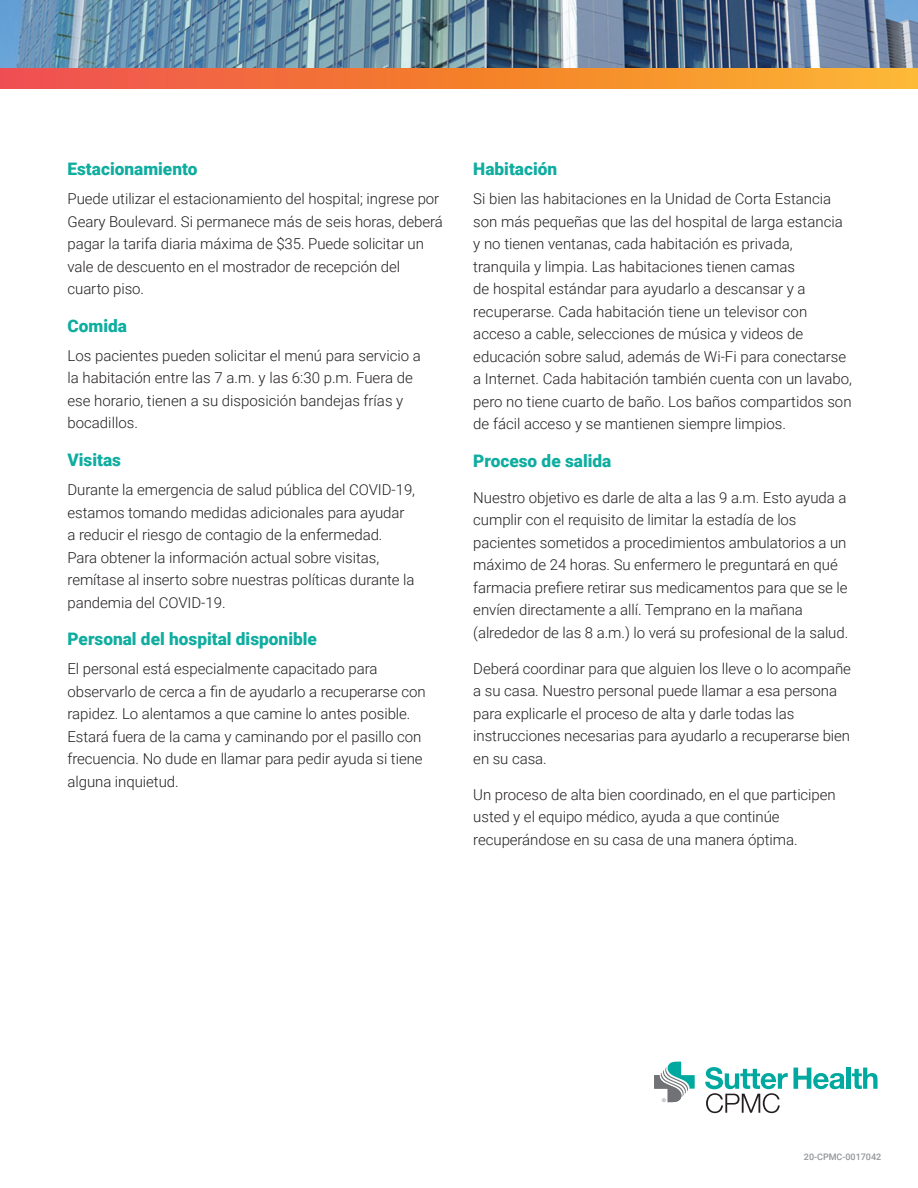
<style>
.page{position:relative;width:918px;height:1188px;background:#fff}
.page>*{position:absolute;margin:0;border:0;box-sizing:border-box;transform-origin:0 0}
.t1{font:900 17.25px "Roboto";color:#0fada0}
.BODY{font:300 15px/22.5px "Roboto";letter-spacing:-.005em;color:#231f20}
.t2{font:500 9px "Roboto";color:#939598}
</style>
<div class="page">
<img style="left:0;top:0;width:918px;height:68px">
<svg style="left:0;top:68px;width:918px;height:20px"></svg>
<svg style="left:654px;top:1062px;width:41px;height:40px"></svg>
<hr style="left:847px;top:1068px;width:4px;height:21px;background:#00a9a0">
<svg style="left:852px;top:1068px;width:26px;height:21px"></svg>
<svg style="left:705px;top:1067px;width:140px;height:46px"></svg>
<p class="t1" style="left:68px;top:157px;width:131px">Estacionamiento</p>
<p class="BODY" style="left:68px;top:187px;width:377px">Puede utilizar el estacionamiento del hospital; ingrese por Geary Boulevard. Si permanece más de seis horas, deberá pagar la tarifa diaria máxima de $35. Puede solicitar un vale de descuento en el mostrador de recepción del cuarto piso.</p>
<p class="t1" style="left:68px;top:313px;width:61px">Comida</p>
<p class="BODY" style="left:68px;top:344px;width:355px">Los pacientes pueden solicitar el menú para servicio a la habitación entre las 7 a.m. y las 6:30 p.m. Fuera de ese horario, tienen a su disposición bandejas frías y bocadillos.</p>
<p class="t1" style="left:68px;top:448px;width:55px">Visitas</p>
<p class="BODY" style="left:68px;top:478px;width:349px">Durante la emergencia de salud pública del COVID-19, estamos tomando medidas adicionales para ayudar a reducir el riesgo de contagio de la enfermedad.<br>Para obtener la información actual sobre visitas, remítase al inserto sobre nuestras políticas durante la pandemia del COVID-19.</p>
<p class="t1" style="left:68px;top:627px;width:251px">Personal del hospital disponible</p>
<p class="BODY" style="left:68px;top:657px;width:360px">El personal está especialmente capacitado para observarlo de cerca a fin de ayudarlo a recuperarse con rapidez. Lo alentamos a que camine lo antes posible.<br>Estará fuera de la cama y caminando por el pasillo con frecuencia. No dude en llamar para pedir ayuda si tiene alguna inquietud.</p>
<p class="t1" style="left:473px;top:157px;width:85px">Habitación</p>
<p class="BODY" style="left:473px;top:187px;width:380px">Si bien las habitaciones en la Unidad de Corta Estancia son más pequeñas que las del hospital de larga estancia y no tienen ventanas, cada habitación es privada, tranquila y limpia. Las habitaciones tienen camas<br>de hospital estándar para ayudarlo a descansar y a recuperarse. Cada habitación tiene un televisor con acceso a cable, selecciones de música y videos de educación sobre salud, además de Wi-Fi para conectarse a Internet. Cada habitación también cuenta con un lavabo, pero no tiene cuarto de baño. Los baños compartidos son de fácil acceso y se mantienen siempre limpios.</p>
<p class="t1" style="left:473px;top:448px;width:140px">Proceso de salida</p>
<p class="BODY" style="left:473px;top:486px;width:377px">Nuestro objetivo es darle de alta a las 9 a.m. Esto ayuda a cumplir con el requisito de limitar la estadía de los pacientes sometidos a procedimientos ambulatorios a un máximo de 24 horas. Su enfermero le preguntará en qué farmacia prefiere retirar sus medicamentos para que se le envíen directamente a allí. Temprano en la mañana (alrededor de las 8 a.m.) lo verá su profesional de la salud.</p>
<p class="BODY" style="left:473px;top:657px;width:379px">Deberá coordinar para que alguien los lleve o lo acompañe a su casa. Nuestro personal puede llamar a esa persona para explicarle el proceso de alta y darle todas las instrucciones necesarias para ayudarlo a recuperarse bien en su casa.</p>
<p class="BODY" style="left:473px;top:783px;width:364px">Un proceso de alta bien coordinado, en el que participen usted y el equipo médico, ayuda a que continúe recuperándose en su casa de una manera óptima.</p>
<p class="t2" style="left:804px;top:1151px;width:79px">20-CPMC-0017042</p>
</div>
